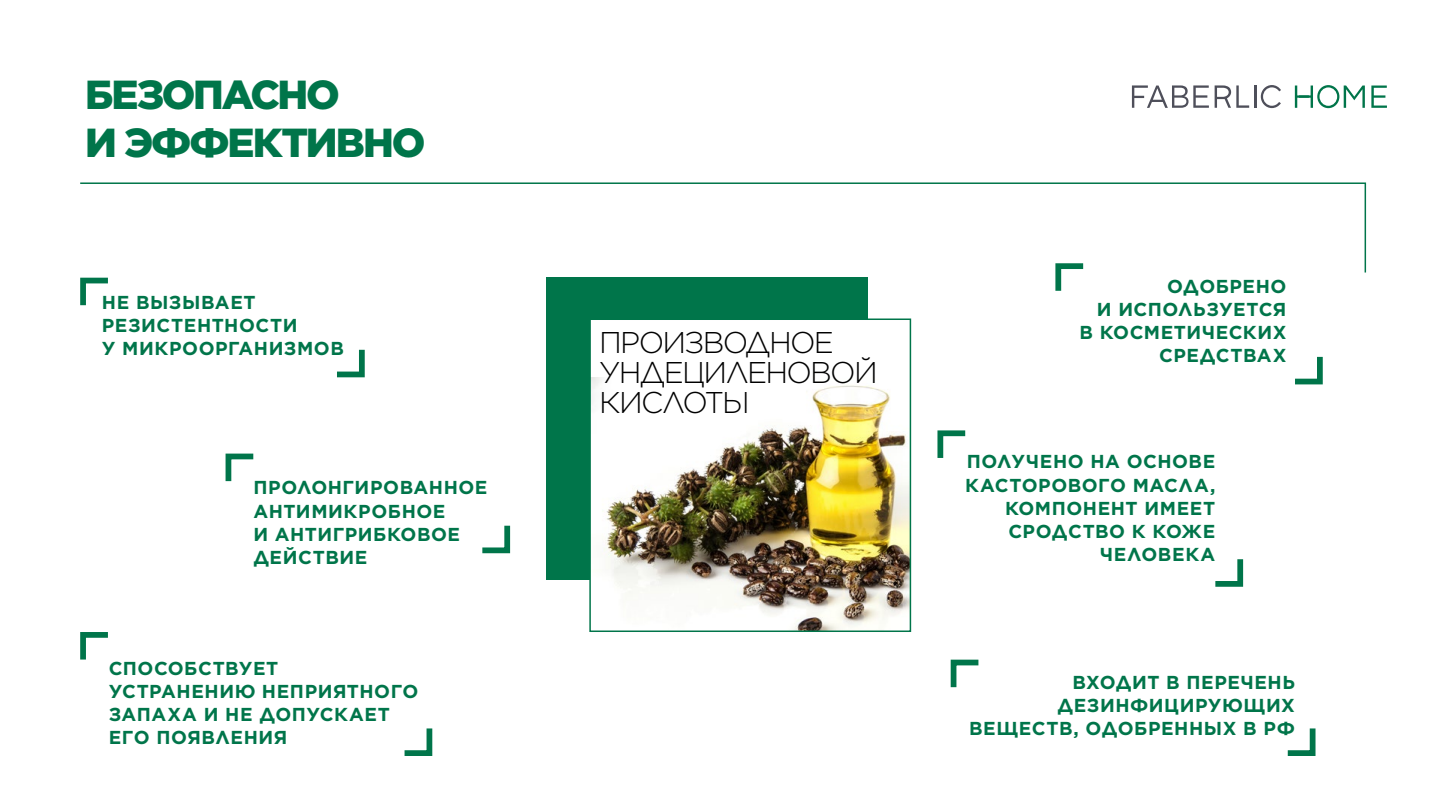
<style>
.page{position:relative;width:1441px;height:810px;background:#fff}
.page>*{position:absolute;margin:0;border:0;box-sizing:border-box;transform-origin:0 0}
.t1{font:900 40.5px/47.8px "Gotham";letter-spacing:-.055em;color:#00754a}
.t2{font:300 30px/30px "Gotham";letter-spacing:-.055em;color:#000}
.t3{font:700 18.75px/23.1px "Gotham";letter-spacing:.03em;color:#00754a}
</style>
<div class="page">
<svg style="left:80px;top:182px;width:1286px;height:91px"></svg>
<svg style="left:80px;top:277px;width:28px;height:29px"></svg>
<svg style="left:337px;top:349px;width:28px;height:29px"></svg>
<svg style="left:225px;top:453px;width:29px;height:29px"></svg>
<svg style="left:482px;top:525px;width:29px;height:29px"></svg>
<svg style="left:80px;top:632px;width:28px;height:28px"></svg>
<svg style="left:404px;top:728px;width:29px;height:28px"></svg>
<svg style="left:1052px;top:260px;width:36px;height:31px"></svg>
<svg style="left:1295px;top:356px;width:28px;height:29px"></svg>
<svg style="left:937px;top:430px;width:29px;height:28px"></svg>
<svg style="left:1215px;top:559px;width:29px;height:28px"></svg>
<svg style="left:950px;top:659px;width:29px;height:29px"></svg>
<svg style="left:1287px;top:728px;width:29px;height:28px"></svg>
<div style="left:546px;top:277px;width:321px;height:303px;background:#00754a"></div>
<div style="left:590px;top:319px;width:320px;height:312px;background:#fff"></div>
<img style="left:592px;top:378px;width:316px;height:251px">
<div style="left:589px;top:319px;width:322px;height:313px;border:2px solid #00754a"></div>
<svg style="left:1236px;top:85px;width:12px;height:23px"></svg>
<hr style="left:1253px;top:85px;width:3px;height:23px;background:#4e4f5a">
<svg style="left:1214px;top:85px;width:16px;height:23px"></svg>
<svg style="left:1131px;top:85px;width:77px;height:23px"></svg>
<svg style="left:1260px;top:85px;width:20px;height:23px"></svg>
<svg style="left:1371px;top:86px;width:15px;height:22px"></svg>
<svg style="left:1294px;top:85px;width:70px;height:23px"></svg>
<h1 class="t1" style="left:85px;top:70px;width:342px">БЕЗОПАСНО<br>И ЭФФЕКТИВНО</h1>
<p class="t3" style="left:102px;top:291px;width:243px">НЕ ВЫЗЫВАЕТ<br>РЕЗИСТЕНТНОСТИ<br>У МИКРООРГАНИЗМОВ</p>
<p class="t3" style="left:253px;top:476px;width:235px">ПРОЛОНГИРОВАННОЕ<br>АНТИМИКРОБНОЕ<br>И АНТИГРИБКОВОЕ<br>ДЕЙСТВИЕ</p>
<p class="t3" style="left:109px;top:657px;width:311px">СПОСОБСТВУЕТ<br>УСТРАНЕНИЮ НЕПРИЯТНОГО<br>ЗАПАХА И НЕ ДОПУСКАЕТ<br>ЕГО ПОЯВЛЕНИЯ</p>
<h2 class="t2" style="left:599px;top:327px;width:280px">ПРОИЗВОДНОЕ<br>УНДЕЦИЛЕНОВОЙ<br>КИСЛОТЫ</h2>
<p class="t3" style="left:1079px;top:274px;width:208px;text-align:right">ОДОБРЕНО<br>И ИСПОЛЬЗУЕТСЯ<br>В КОСМЕТИЧЕСКИХ<br>СРЕДСТВАХ</p>
<p class="t3" style="left:965px;top:450px;width:252px;text-align:right">ПОЛУЧЕНО НА ОСНОВЕ<br>КАСТОРОВОГО МАСЛА,<br>КОМПОНЕНТ ИМЕЕТ<br>СРОДСТВО К КОЖЕ<br>ЧЕЛОВЕКА</p>
<p class="t3" style="left:968px;top:671px;width:327px;text-align:right">ВХОДИТ В ПЕРЕЧЕНЬ<br>ДЕЗИНФИЦИРУЮЩИХ<br>ВЕЩЕСТВ, ОДОБРЕННЫХ В РФ</p>
</div>
